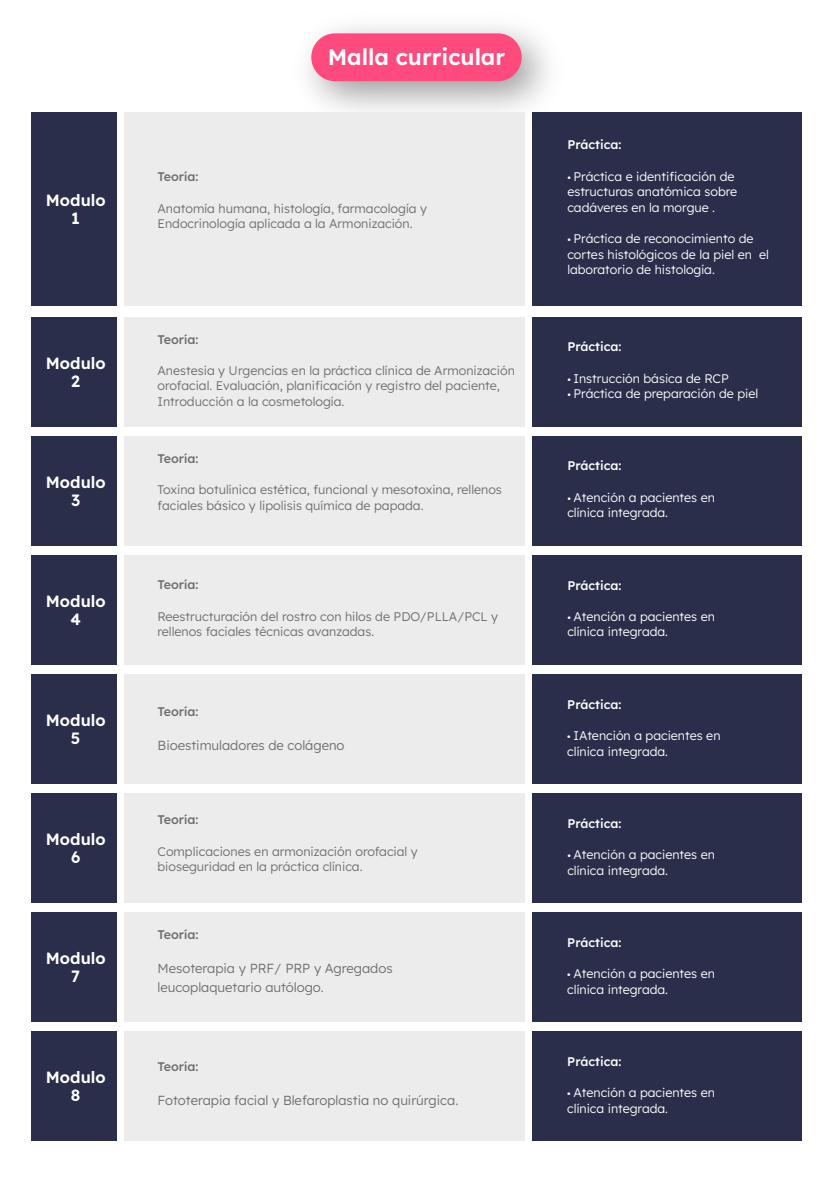
<style>
.page{position:relative;width:833px;height:1178px;background:#fff}
.page>*{position:absolute;margin:0;border:0;box-sizing:border-box;transform-origin:0 0}
.t1{font:600 22.5px "Lexend";color:#fff}
.t2{font:600 16.25px/18.1px "Lexend";color:#fff;text-align:center}
.t3{font:300 13.12px/18.8px "Lexend";color:#6d6e71}
.t4{font:300 12.5px/15.6px "Lexend";color:#6d6e71}
.t5{font:300 12.5px/15.6px "Lexend";color:#fff}
.t6{font:500 12.5px "Lexend";color:#fff}
.t7{font:500 12.5px "Lexend";color:#6d6e71}
.s1{font-family:"Myriad Pro";font-weight:400}
</style>
<div class="page">
<img style="left:307px;top:26px;width:242px;height:86px">
<div style="left:311px;top:33px;width:210px;height:48px;background:#ff4a7d;border-radius:24px"></div>
<div style="left:532px;top:112px;width:269px;height:193px;background:#2b2e4a"></div>
<div style="left:125px;top:112px;width:400px;height:193px;background:#ececec"></div>
<div style="left:31px;top:112px;width:86px;height:193px;background:#2b2e4a"></div>
<div style="left:532px;top:317px;width:269px;height:109px;background:#2b2e4a"></div>
<div style="left:125px;top:317px;width:400px;height:109px;background:#ececec"></div>
<div style="left:31px;top:317px;width:86px;height:109px;background:#2b2e4a"></div>
<div style="left:532px;top:436px;width:269px;height:109px;background:#2b2e4a"></div>
<div style="left:125px;top:436px;width:400px;height:109px;background:#ececec"></div>
<div style="left:31px;top:436px;width:86px;height:109px;background:#2b2e4a"></div>
<div style="left:532px;top:555px;width:269px;height:109px;background:#2b2e4a"></div>
<div style="left:125px;top:555px;width:400px;height:109px;background:#ececec"></div>
<div style="left:31px;top:555px;width:86px;height:109px;background:#2b2e4a"></div>
<div style="left:532px;top:674px;width:269px;height:109px;background:#2b2e4a"></div>
<div style="left:125px;top:674px;width:400px;height:109px;background:#ececec"></div>
<div style="left:31px;top:674px;width:86px;height:109px;background:#2b2e4a"></div>
<div style="left:532px;top:793px;width:269px;height:109px;background:#2b2e4a"></div>
<div style="left:125px;top:793px;width:400px;height:109px;background:#ececec"></div>
<div style="left:31px;top:793px;width:86px;height:109px;background:#2b2e4a"></div>
<div style="left:532px;top:912px;width:269px;height:109px;background:#2b2e4a"></div>
<div style="left:125px;top:912px;width:400px;height:109px;background:#ececec"></div>
<div style="left:31px;top:912px;width:86px;height:109px;background:#2b2e4a"></div>
<div style="left:532px;top:1031px;width:269px;height:109px;background:#2b2e4a"></div>
<div style="left:125px;top:1031px;width:400px;height:109px;background:#ececec"></div>
<div style="left:31px;top:1031px;width:86px;height:109px;background:#2b2e4a"></div>
<h2 class="t2" style="left:46px;top:190px;width:61px">Modulo<br>1</h2>
<h2 class="t2" style="left:46px;top:353px;width:61px">Modulo<br>2</h2>
<h2 class="t2" style="left:46px;top:471px;width:61px">Modulo<br>3</h2>
<h2 class="t2" style="left:46px;top:590px;width:61px">Modulo<br>4</h2>
<h2 class="t2" style="left:46px;top:709px;width:61px">Modulo<br>5</h2>
<h2 class="t2" style="left:46px;top:828px;width:61px">Modulo<br>6</h2>
<h2 class="t2" style="left:46px;top:947px;width:61px">Modulo<br>7</h2>
<h2 class="t2" style="left:46px;top:1066px;width:61px">Modulo<br>8</h2>
<h1 class="t1" style="left:328px;top:41px;width:179px">Malla curricular</h1>
<p class="t7" style="left:157px;top:168px;width:42px">Teoría:</p>
<p class="t4" style="left:157px;top:200px;width:271px">Anatomía humana, histología, farmacología y<br>Endocrinología aplicada a la Armonización.</p>
<p class="t7" style="left:157px;top:330px;width:42px">Teoría:</p>
<p class="t4" style="left:157px;top:362px;width:359px">Anestesia y Urgencias en la práctica clínica de Armonización orofacial. Evaluación, planificación y registro del paciente,<br>Introducción a la cosmetología.</p>
<p class="t7" style="left:157px;top:449px;width:42px">Teoría:</p>
<p class="t4" style="left:157px;top:481px;width:346px">Toxina botulínica estética, funcional y mesotoxina, rellenos faciales básico y lipolisis química de papada.</p>
<p class="t7" style="left:157px;top:575px;width:42px">Teoría:</p>
<p class="t4" style="left:157px;top:607px;width:342px">Reestructuración del rostro con hilos de PDO/PLLA/PCL y rellenos faciales técnicas avanzadas.</p>
<p class="t7" style="left:157px;top:702px;width:42px">Teoría:</p>
<p class="t3" style="left:157px;top:735px;width:188px">Bioestimuladores de colágeno</p>
<p class="t7" style="left:157px;top:810px;width:42px">Teoría:</p>
<p class="t4" style="left:157px;top:842px;width:262px">Complicaciones en armonización orofacial y bioseguridad en la práctica clínica.</p>
<p class="t7" style="left:157px;top:925px;width:42px">Teoría:</p>
<p class="t3" style="left:157px;top:958px;width:236px">Mesoterapia y PRF/ PRP y Agregados leucoplaquetario autólogo.</p>
<p class="t7" style="left:157px;top:1056px;width:42px">Teoría:</p>
<p class="t3" style="left:157px;top:1089px;width:302px">Fototerapia facial y Blefaroplastia no quirúrgica.</p>
<p class="t6" style="left:567px;top:136px;width:56px">Práctica:</p>
<p class="t5" style="left:567px;top:168px;width:171px"><span class="s1">•</span> Práctica e identificación de estructuras anatómica sobre cadáveres en la morgue .</p>
<p class="t5" style="left:567px;top:230px;width:203px"><span class="s1">•</span> Práctica de reconocimiento de cortes histológicos de la piel en el laboratorio de histología.</p>
<p class="t6" style="left:567px;top:338px;width:56px">Práctica:</p>
<p class="t5" style="left:567px;top:369px;width:163px"><span class="s1">•</span> Instrucción básica de RCP</p>
<p class="t5" style="left:567px;top:385px;width:192px"><span class="s1">•</span> Práctica de preparación de piel</p>
<p class="t6" style="left:567px;top:457px;width:56px">Práctica:</p>
<p class="t5" style="left:567px;top:488px;width:149px"><span class="s1">•</span> Atención a pacientes en clínica integrada.</p>
<p class="t6" style="left:567px;top:576px;width:56px">Práctica:</p>
<p class="t5" style="left:567px;top:607px;width:149px"><span class="s1">•</span> Atención a pacientes en clínica integrada.</p>
<p class="t6" style="left:567px;top:695px;width:56px">Práctica:</p>
<p class="t5" style="left:567px;top:726px;width:155px"><span class="s1">•</span> IAtención a pacientes en clínica integrada.</p>
<p class="t6" style="left:567px;top:814px;width:56px">Práctica:</p>
<p class="t5" style="left:567px;top:845px;width:149px"><span class="s1">•</span> Atención a pacientes en clínica integrada.</p>
<p class="t6" style="left:567px;top:933px;width:56px">Práctica:</p>
<p class="t5" style="left:567px;top:964px;width:149px"><span class="s1">•</span> Atención a pacientes en clínica integrada.</p>
<p class="t6" style="left:567px;top:1052px;width:56px">Práctica:</p>
<p class="t5" style="left:567px;top:1083px;width:149px"><span class="s1">•</span> Atención a pacientes en clínica integrada.</p>
</div>
